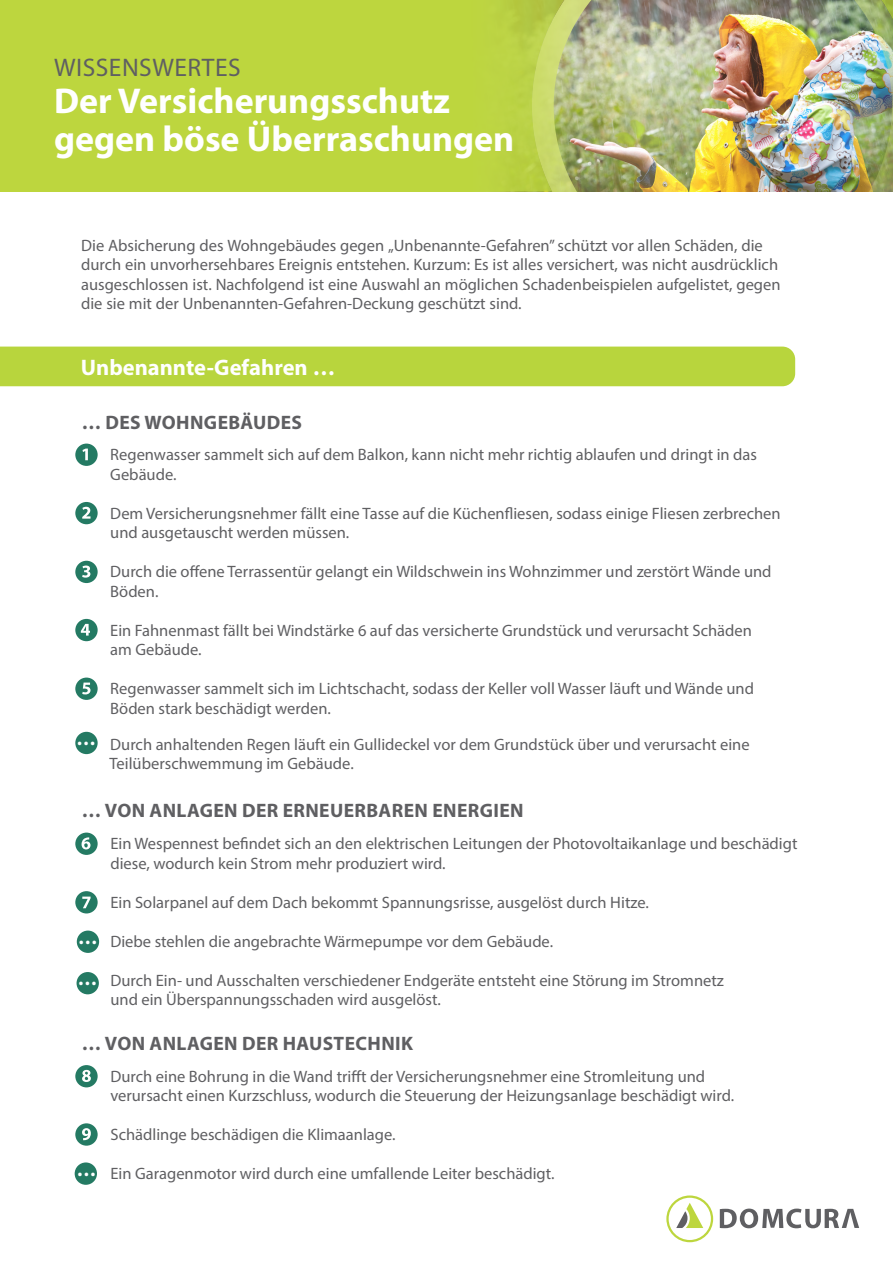
<style>
.page{position:relative;width:893px;height:1263px;background:#fff}
.page>*{position:absolute;margin:0;border:0;box-sizing:border-box;transform-origin:0 0}
.t1{font:700 36px/37.5px "Myriad Pro";color:#fff}
.t2{font:25.5px "Myriad Pro";letter-spacing:.02em;color:#5f5f62}
.t3{font:700 22.5px "Myriad Pro";color:#fff}
.t4{font:700 19.5px "Myriad Pro";letter-spacing:.02em;color:#5f5f62}
.t5{font:700 19.5px/41.4px "Myriad Pro";color:#fff}
.t6{font:16.5px/19.5px "Myriad Pro";color:#5f5f62}
</style>
<div class="page">
<div style="left:0;top:347px;width:795px;height:39px;background:#b8d53d"></div>
<div style="left:75px;top:444px;width:23px;height:22px;background:#247a63;border-radius:50%"></div>
<svg style="left:83px;top:449px;width:5px;height:11px"></svg>
<div style="left:75px;top:502px;width:23px;height:22px;background:#247a63;border-radius:50%"></div>
<svg style="left:82px;top:507px;width:9px;height:12px"></svg>
<div style="left:75px;top:561px;width:23px;height:22px;background:#247a63;border-radius:50%"></div>
<svg style="left:82px;top:565px;width:8px;height:13px"></svg>
<div style="left:75px;top:619px;width:23px;height:22px;background:#247a63;border-radius:50%"></div>
<svg style="left:81px;top:624px;width:9px;height:12px"></svg>
<svg style="left:75px;top:832px;width:23px;height:23px"></svg>
<svg style="left:82px;top:837px;width:9px;height:12px"></svg>
<div style="left:75px;top:677px;width:23px;height:23px;background:#247a63;border-radius:50%"></div>
<svg style="left:82px;top:682px;width:9px;height:12px"></svg>
<div style="left:75px;top:891px;width:23px;height:22px;background:#247a63;border-radius:50%"></div>
<svg style="left:82px;top:896px;width:9px;height:12px"></svg>
<div style="left:75px;top:1065px;width:23px;height:22px;background:#247a63;border-radius:50%"></div>
<svg style="left:82px;top:1070px;width:9px;height:12px"></svg>
<div style="left:75px;top:1123px;width:23px;height:23px;background:#247a63;border-radius:50%"></div>
<svg style="left:82px;top:1128px;width:9px;height:12px"></svg>
<div style="left:75px;top:1162px;width:22px;height:23px;background:#247a63;border-radius:50%"></div>
<img style="left:574px;top:0;width:319px;height:191px">
<svg style="left:0;top:0;width:574px;height:191px;background:#bcd441"></svg>
<svg style="left:872px;top:0;width:21px;height:51px"></svg>
<div style="left:75px;top:732px;width:23px;height:22px;background:#247a63;border-radius:50%"></div>
<div style="left:77px;top:930px;width:22px;height:23px;background:#247a63;border-radius:50%"></div>
<div style="left:77px;top:972px;width:22px;height:22px;background:#247a63;border-radius:50%"></div>
<svg style="left:666px;top:1195px;width:47px;height:47px"></svg>
<svg style="left:720px;top:1208px;width:139px;height:20px"></svg>
<h2 class="t2" style="left:54px;top:52px;width:188px">WISSENSWERTES</h2>
<h1 class="t1" style="left:54px;top:81px;width:462px">Der Versicherungsschutz gegen böse Überraschungen</h1>
<p class="t6" style="left:81px;top:235px;width:701px">Die Absicherung des Wohngebäudes gegen „Unbenannte-Gefahren” schützt vor allen Schäden, die durch ein unvorhersehbares Ereignis entstehen. Kurzum: Es ist alles versichert, was nicht ausdrücklich ausgeschlossen ist. Nachfolgend ist eine Auswahl an möglichen Schadenbeispielen aufgelistet, gegen die sie mit der Unbenannten-Gefahren-Deckung geschützt sind.</p>
<h3 class="t3" style="left:81px;top:353px;width:256px">Unbenannte-Gefahren …</h3>
<p class="t4" style="left:82px;top:409px;width:222px">… DES WOHNGEBÄUDES</p>
<p class="t5" style="left:77px;top:717px;width:21px">…</p>
<p class="t6" style="left:110px;top:445px;width:648px">Regenwasser sammelt sich auf dem Balkon, kann nicht mehr richtig ablaufen und dringt in das<br>Gebäude.</p>
<p class="t6" style="left:110px;top:503px;width:672px">Dem Versicherungsnehmer fällt eine Tasse auf die Küchenfliesen, sodass einige Fliesen zerbrechen und ausgetauscht werden müssen.</p>
<p class="t6" style="left:110px;top:562px;width:663px">Durch die offene Terrassentür gelangt ein Wildschwein ins Wohnzimmer und zerstört Wände und<br>Böden.</p>
<p class="t6" style="left:110px;top:620px;width:643px">Ein Fahnenmast fällt bei Windstärke 6 auf das versicherte Grundstück und verursacht Schäden am Gebäude.</p>
<p class="t6" style="left:110px;top:679px;width:645px">Regenwasser sammelt sich im Lichtschacht, sodass der Keller voll Wasser läuft und Wände und<br>Böden stark beschädigt werden.</p>
<p class="t6" style="left:110px;top:734px;width:641px">Durch anhaltenden Regen läuft ein Gullideckel vor dem Grundstück über und verursacht eine<br>Teilüberschwemmung im Gebäude.</p>
<p class="t4" style="left:82px;top:798px;width:443px">… VON ANLAGEN DER ERNEUERBAREN ENERGIEN</p>
<p class="t5" style="left:78px;top:916px;width:21px">… …</p>
<p class="t6" style="left:110px;top:834px;width:688px">Ein Wespennest befindet sich an den elektrischen Leitungen der Photovoltaikanlage und beschädigt diese, wodurch kein Strom mehr produziert wird.</p>
<p class="t6" style="left:110px;top:892px;width:540px">Ein Solarpanel auf dem Dach bekommt Spannungsrisse, ausgelöst durch Hitze.</p>
<p class="t6" style="left:110px;top:931px;width:444px">Diebe stehlen die angebrachte Wärmepumpe vor dem Gebäude.</p>
<p class="t6" style="left:110px;top:970px;width:615px">Durch Ein- und Ausschalten verschiedener Endgeräte entsteht eine Störung im Stromnetz und ein Überspannungsschaden wird ausgelöst.</p>
<p class="t4" style="left:82px;top:1030px;width:333px">… VON ANLAGEN DER HAUSTECHNIK</p>
<p class="t5" style="left:77px;top:1148px;width:21px">…</p>
<p class="t6" style="left:110px;top:1066px;width:625px">Durch eine Bohrung in die Wand trifft der Versicherungsnehmer eine Stromleitung und verursacht einen Kurzschluss, wodurch die Steuerung der Heizungsanlage beschädigt wird.</p>
<p class="t6" style="left:110px;top:1124px;width:287px">Schädlinge beschädigen die Klimaanlage.</p>
<p class="t6" style="left:110px;top:1163px;width:446px">Ein Garagenmotor wird durch eine umfallende Leiter beschädigt.</p>
</div>
